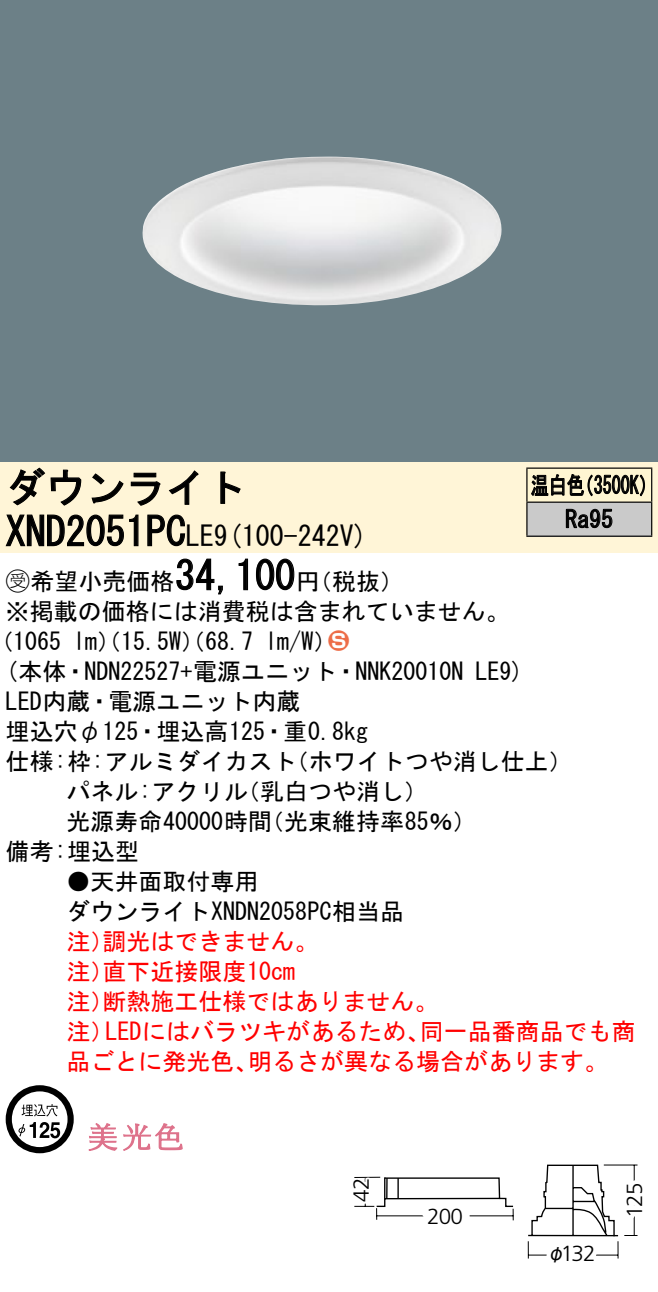
<style>
.page{position:relative;width:658px;height:1292px;background:#fff}
.page>*{position:absolute;margin:0;border:0;box-sizing:border-box;transform-origin:0 0}
.t1{font:40px "MS Gothic";color:#000}
.t2{font:28px "MS Gothic";color:#000}
.t3{font:24px/30px "MS Gothic";color:#000}
.t4{font:24px/30px "MS Gothic";color:#f00}
.t5{font:24px/34px "MS Gothic";color:#000;scale:.75 1}
.t6{font:24px "Ford Classification 1";color:#ed6d48}
.t7{font:300 22px "Frutiger LT Std";letter-spacing:-.04em;color:#000}
.t8{font:18px "Gothic MB101 Pro Regular 90 pv RKSJ H";color:#000}
.s1{font-size:28px}
.s2{font-family:"Ford Classification 1"}
.s3{color:#fff}
</style>
<div class="page">
<div style="left:0;top:0;width:658px;height:462px;background:#6c8087"></div>
<img style="left:142px;top:157px;width:359px;height:149px">
<div style="left:0;top:462px;width:658px;height:90px;background:#fff5d7"></div>
<svg style="left:9px;top:467px;width:73px;height:39px"></svg>
<svg style="left:91px;top:473px;width:33px;height:30px"></svg>
<svg style="left:130px;top:472px;width:30px;height:34px"></svg>
<svg style="left:168px;top:470px;width:30px;height:35px"></svg>
<svg style="left:220px;top:471px;width:21px;height:33px"></svg>
<svg style="left:5px;top:514px;width:134px;height:32px"></svg>
<svg style="left:147px;top:514px;width:39px;height:32px"></svg>
<svg style="left:176px;top:558px;width:47px;height:37px"></svg>
<svg style="left:238px;top:558px;width:10px;height:32px"></svg>
<svg style="left:256px;top:558px;width:39px;height:32px"></svg>
<svg style="left:6px;top:1085px;width:68px;height:68px"></svg>
<svg style="left:88px;top:1123px;width:95px;height:28px"></svg>
<div style="left:527px;top:468px;width:124px;height:34px;background:#fff6d2"></div>
<div style="left:527px;top:502px;width:124px;height:34px;background:#cacaca"></div>
<hr style="left:526px;top:467px;width:126px;height:2px;background:#000">
<hr style="left:526px;top:468px;width:1px;height:33px;background:#000">
<hr style="left:651px;top:468px;width:1px;height:33px;background:#000">
<hr style="left:526px;top:501px;width:126px;height:2px;background:#000">
<hr style="left:526px;top:502px;width:1px;height:33px;background:#000">
<hr style="left:651px;top:502px;width:1px;height:33px;background:#000">
<hr style="left:526px;top:535px;width:126px;height:2px;background:#000">
<svg style="left:531px;top:474px;width:114px;height:23px"></svg>
<svg style="left:565px;top:508px;width:47px;height:20px"></svg>
<svg style="left:527px;top:1164px;width:111px;height:95px"></svg>
<svg style="left:354px;top:1176px;width:160px;height:45px"></svg>
<h1 class="t1" style="left:6px;top:467px;width:242px">ダウンライト</h1>
<p class="t2" style="left:214px;top:522px;width:155px">(9 100-242 (V</p>
<h1 class="t1" style="left:6px;top:511px;width:210px">XND2051PC<span class="s1">LE</span></h1>
<h1 class="t1" style="left:175px;top:555px;width:121px">34,100</h1>
<p class="t3" style="left:6px;top:566px;width:505px"><span class="s2">B</span>希望小売価格<br>※掲載の価格には消費税は含まれていません。</p>
<p class="t6" style="left:328px;top:629px;width:22px">2<span class="s3">3</span></p>
<p class="t3" style="left:296px;top:566px;width:109px">（円税抜(</p>
<p class="t3" style="left:265px;top:626px;width:73px">l m (W/</p>
<p class="t3" style="left:-11px;top:626px;width:74px">（1065</p>
<p class="t3" style="left:73px;top:626px;width:182px">lm）（15.5 ）（W 68.7</p>
<p class="t5" style="left:565px;top:468px;width:65px;text-indent:-34px">温白色<br>Ra95</p>
<p class="t5" style="left:575px;top:468px;width:109px">（3500 (K</p>
<p class="t3" style="left:6px;top:656px;width:459px">(本体・NDN22527+電源ユニット・NNK20010N</p>
<p class="t3" style="left:6px;top:686px;width:296px">LED内蔵・電源ユニット内蔵</p>
<p class="t3" style="left:6px;top:716px;width:364px">埋込穴φ125・埋込高125・重0.8kg</p>
<p class="t3" style="left:285px;top:746px;width:290px">（ホワイトつや消し仕上(</p>
<p class="t3" style="left:475px;top:656px;width:50px">LE (9</p>
<p class="t3" style="left:236px;top:746px;width:194px;text-indent:-230px">仕様枠: :アルミダイカスト<br>（乳白つや消し(</p>
<p class="t3" style="left:66px;top:776px;width:183px">パネル:アクリル</p>
<p class="t3" style="left:6px;top:806px;width:268px;text-indent:61px">光源寿命40000時間備考:埋込型</p>
<p class="t3" style="left:66px;top:866px;width:339px">●天井面取付専用<br>ダウンライトXNDN2058PC相当品</p>
<p class="t4" style="left:102px;top:926px;width:217px">調光はできません。</p>
<p class="t3" style="left:260px;top:806px;width:218px">（光束維持率85％(</p>
<p class="t4" style="left:102px;top:926px;width:194px;text-indent:-36px">注）<br>直下近接限度10cm</p>
<p class="t4" style="left:102px;top:956px;width:337px;text-indent:-36px">注）<br>断熱施工仕様ではありません。</p>
<p class="t4" style="left:66px;top:986px;width:49px">注）</p>
<p class="t4" style="left:66px;top:1016px;width:49px">注）</p>
<p class="t4" style="left:105px;top:1016px;width:326px">LEDにはバラツキがあるため、</p>
<p class="t4" style="left:420px;top:1016px;width:217px">同一品番商品でも商</p>
<p class="t4" style="left:66px;top:1046px;width:193px">品ごとに発光色、</p>
<p class="t4" style="left:248px;top:1046px;width:362px">明るさが異なる場合があります。</p>
<p class="t7" style="left:348px;top:1202px;width:26px;rotate:-90deg">42</p>
<p class="t7" style="left:427px;top:1204px;width:37px">200</p>
<p class="t7" style="left:560px;top:1240px;width:36px">132</p>
<p class="t8" style="left:547px;top:1238px;width:19px">φ</p>
<p class="t7" style="left:622px;top:1217px;width:36px;rotate:-90deg">125</p>
</div>
